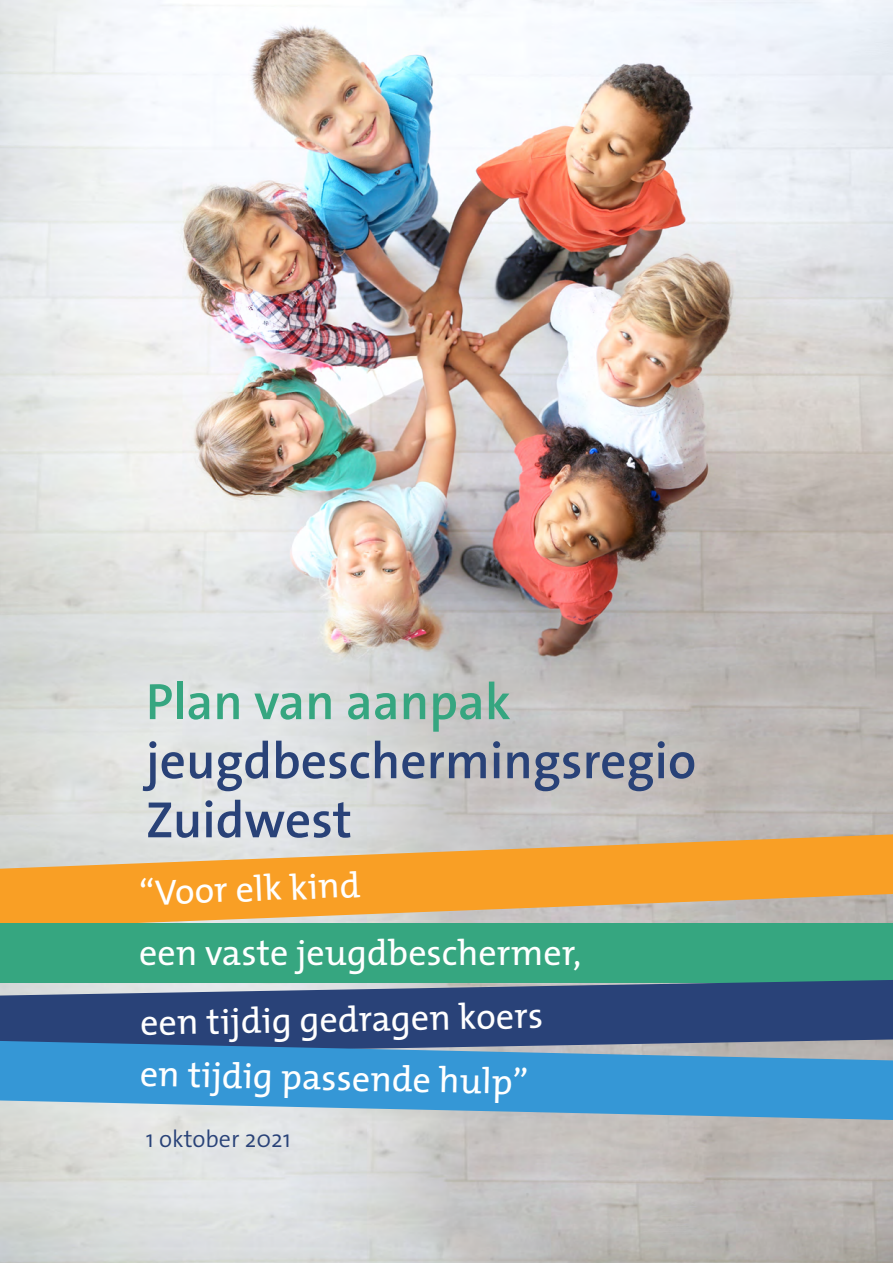
<style>
.page{position:relative;width:893px;height:1263px;background:#fff}
.page>*{position:absolute;margin:0;border:0;box-sizing:border-box;transform-origin:0 0}
.t1{font:600 51.45px/59.1px "The Sans Os F";color:#294278}
.t2{font:600 51.45px "The Sans Os F";color:#36a680}
.t3{font:36px "The Mix";color:#fff}
.t4{font:300 24px "The Sans Os F";color:#294278}
</style>
<div class="page">
<img style="left:0;top:0;width:893px;height:1263px">
<svg style="left:0;top:834px;width:893px;height:89px;background:#e9ae5c"></svg>
<div style="left:0;top:923px;width:893px;height:60px;background:#36a680"></div>
<svg style="left:0;top:980px;width:893px;height:61px;background:#385380"></svg>
<svg style="left:0;top:1041px;width:893px;height:79px;background:#539dcf"></svg>
<h1 class="t2" style="left:146px;top:669px;width:367px">Plan van aanpak</h1>
<h1 class="t1" style="left:146px;top:732px;width:552px">jeugdbeschermingsregio<br>Zuidwest</h1>
<p class="t3" style="left:138px;top:863px;width:223px;rotate:-2deg">“Voor elk kind</p>
<p class="t3" style="left:139px;top:923px;width:443px">een vaste jeugdbeschermer,</p>
<p class="t3" style="left:140px;top:993px;width:404px;rotate:-1deg">een tijdig gedragen koers</p>
<p class="t3" style="left:140px;top:1044px;width:390px;rotate:1deg">en tijdig passende hulp”</p>
<p class="t4" style="left:146px;top:1123px;width:146px">1 oktober 2021</p>
</div>
